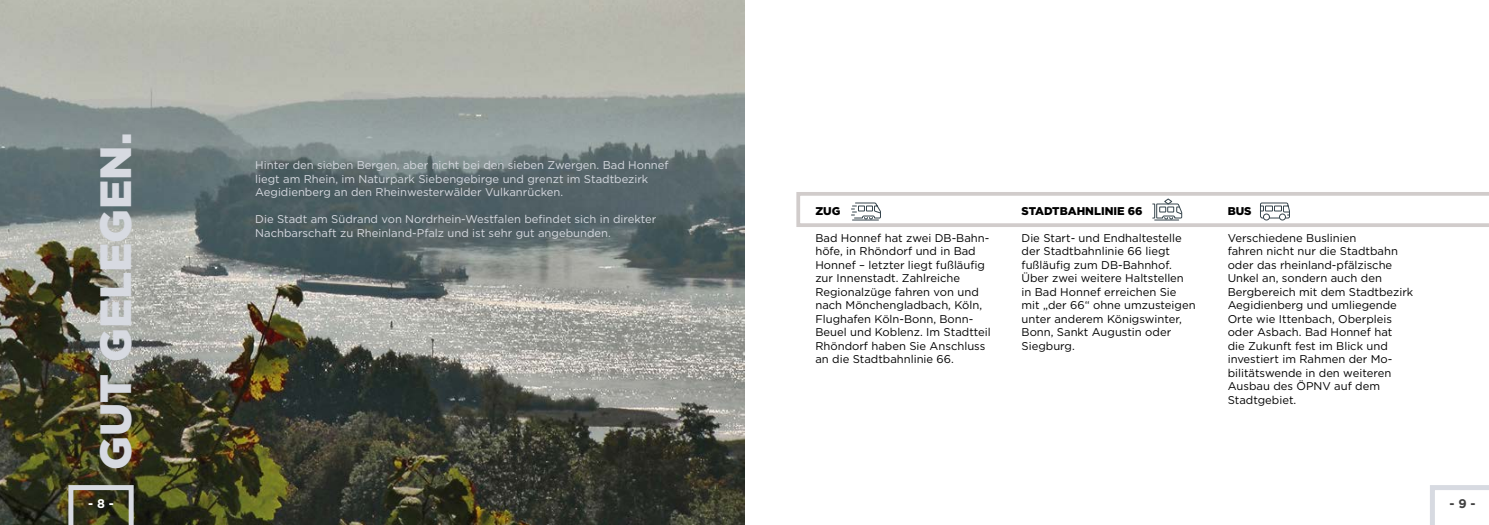
<style>
.page{position:relative;width:1489px;height:525px;background:#fff}
.page>*{position:absolute;margin:0;border:0;box-sizing:border-box;transform-origin:0 0}
.t1{font:900 43.75px "Gotham";color:#d7dae1}
.t2{font:700 12.5px "Gotham";color:#fff}
.t3{font:700 12.5px "Gotham";color:#404040}
.t4{font:11.25px/13.5px "Gotham";color:#000}
.t5{font:11.25px/13.5px "Gotham";color:#d7dae1}
.t6{font:900 11.25px "Gotham";color:#000}
</style>
<div class="page">
<img style="left:0;top:0;width:744px;height:524px">
<svg style="left:796px;top:192px;width:692px;height:35px"></svg>
<svg style="left:68px;top:485px;width:66px;height:39px;background:#63614c"></svg>
<svg style="left:1430px;top:485px;width:58px;height:39px"></svg>
<h1 class="t1" style="left:85px;top:469px;width:338px;rotate:-90deg">GUT GELEGEN.</h1>
<p class="t5" style="left:255px;top:158px;width:415px">Hinter den sieben Bergen, aber nicht bei den sieben Zwergen. Bad Honnef liegt am Rhein, im Naturpark Siebengebirge und grenzt im Stadtbezirk<br>Aegidienberg an den Rheinwesterwälder Vulkanrücken.</p>
<p class="t5" style="left:255px;top:212px;width:403px">Die Stadt am Südrand von Nordrhein-Westfalen befindet sich in direkter<br>Nachbarschaft zu Rheinland-Pfalz und ist sehr gut angebunden.</p>
<p class="t6" style="left:815px;top:203px;width:27px">ZUG</p>
<p class="t4" style="left:815px;top:231px;width:177px">Bad Honnef hat zwei DB-Bahn&shy;höfe, in Rhöndorf und in Bad<br>Honnef – letzter liegt fußläufig zur Innenstadt. Zahlreiche<br>Regionalzüge fahren von und nach Mönchengladbach, Köln,<br>Flughafen Köln-Bonn, Bonn-<br>Beuel und Koblenz. Im Stadtteil<br>Rhöndorf haben Sie Anschluss an die Stadtbahnlinie 66.</p>
<p class="t6" style="left:1021px;top:203px;width:123px">STADTBAHNLINIE 66</p>
<p class="t4" style="left:1021px;top:231px;width:175px">Die Start- und Endhaltestelle der Stadtbahnlinie 66 liegt fußläufig zum DB-Bahnhof.<br>Über zwei weitere Haltstellen in Bad Honnef erreichen Sie mit „der 66“ ohne umzusteigen unter anderem Königswinter,<br>Bonn, Sankt Augustin oder<br>Siegburg.</p>
<p class="t6" style="left:1227px;top:203px;width:25px">BUS</p>
<p class="t4" style="left:1227px;top:231px;width:187px">Verschiedene Buslinien<br>fahren nicht nur die Stadtbahn oder das rheinland-pfälzische<br>Unkel an, sondern auch den<br>Bergbereich mit dem Stadtbezirk<br>Aegidienberg und umliegende<br>Orte wie Ittenbach, Oberpleis oder Asbach. Bad Honnef hat<br>die Zukunft fest im Blick und investiert im Rahmen der Mo&shy;bilitätswende in den weiteren<br>Ausbau des ÖPNV auf dem<br>Stadtgebiet.</p>
<p class="t2" style="left:88px;top:494px;width:27px">- 8 -</p>
<p class="t3" style="left:1449px;top:494px;width:27px">- 9 -</p>
</div>
